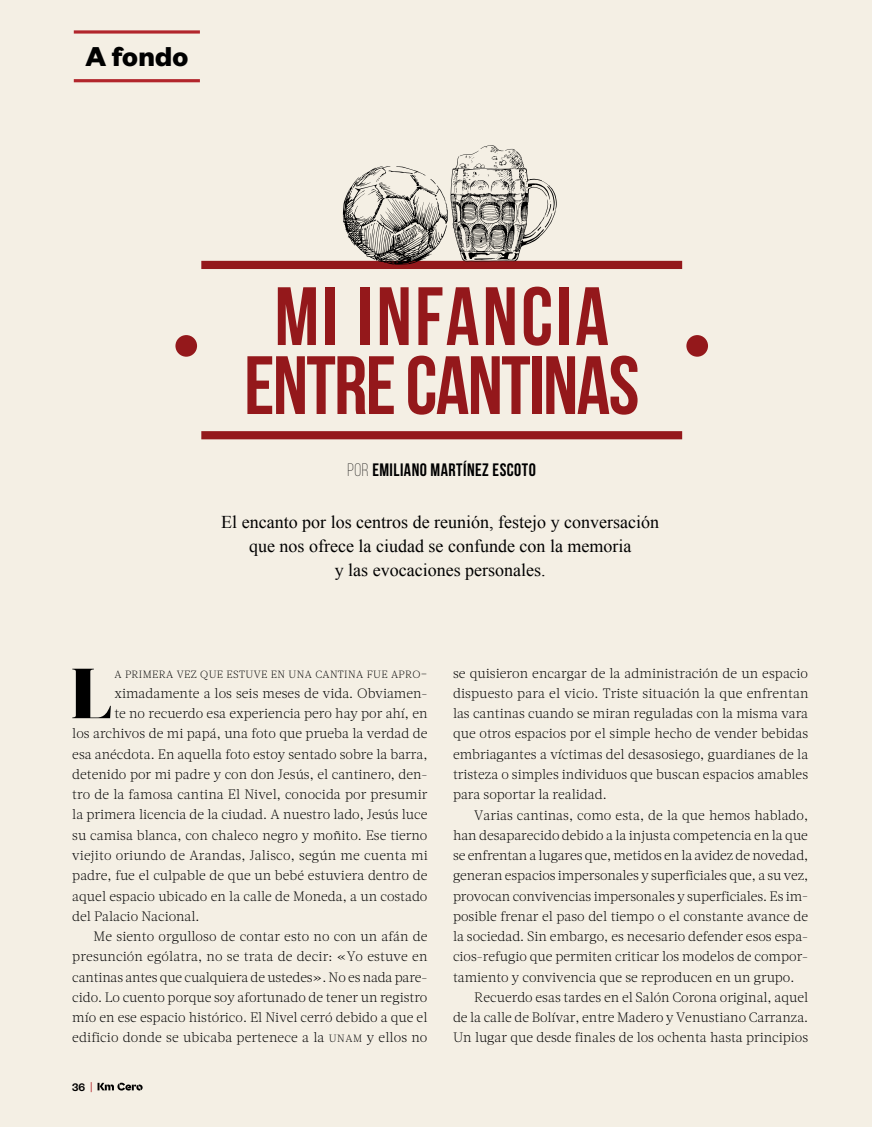
<style>
.page{position:relative;width:872px;height:1127px;background:#f4efe4}
.page>*{position:absolute;margin:0;border:0;box-sizing:border-box;transform-origin:0 0}
.t1{font:700 82.5px/69px "Bebas Neue";letter-spacing:-.02em;color:#94181b;text-align:center}
.t2{font:900 70.65px "Acta Display";color:#000}
.t3{font:700 30px "Founders Grotesk";letter-spacing:.01em;color:#000}
.t4{font:18px/24px "Times New Roman";color:#000;text-align:center}
.t5{font:700 18px "Bebas Neue";letter-spacing:.025em;color:#000}
.t6{font:300 13.65px/20.2px "Acta";color:#000;text-align:justify}
.t7{font:500 12px "Founders Grotesk";color:#000}
.t8{font:300 10.5px "Acta";letter-spacing:.03em;color:#000}
.s1{font-weight:300}
.s2{font-size:15px}
.s3{font-size:10.5px}
.s4{font-weight:300;font-size:13.5px;color:#b2262c}
</style>
<div class="page">
<svg style="left:97px;top:1082px;width:46px;height:8px"></svg>
<svg style="left:74px;top:30px;width:126px;height:4px"></svg>
<hr style="left:74px;top:79px;width:126px;height:3px;background:#b2262c">
<div style="left:201px;top:261px;width:481px;height:8px;background:#94181b"></div>
<div style="left:201px;top:431px;width:481px;height:8px;background:#94181b"></div>
<div style="left:175px;top:335px;width:22px;height:22px;background:#94181b;border-radius:50%"></div>
<div style="left:686px;top:335px;width:22px;height:22px;background:#94181b;border-radius:50%"></div>
<svg style="left:343px;top:145px;width:213px;height:120px"></svg>
<h3 class="t3" style="left:85px;top:37px;width:105px">A fondo</h3>
<h1 class="t1" style="left:244px;top:281px;width:397px">MI INFANCIA<br>ENTRE CANTINAS</h1>
<h3 class="t5" style="left:348px;top:460px;width:190px"><span class="s1">Por</span> EMILIANO MARTÍNEZ ESCOTO</h3>
<h3 class="t4" style="left:221px;top:510px;width:439px">El encanto por los centros de reunión, festejo y conversación que nos ofrece la ciudad se confunde con la memoria<br>y las evocaciones personales.</h3>
<h2 class="t2" style="left:71px;top:651px;width:42px">L</h2>
<p class="t8" style="left:114px;top:668px;width:314px">A PRIMERA VEZ QUE ESTUVE EN UNA CANTINA FUE APRO<span class="s2">-</span></p>
<p class="t6" style="left:114px;top:683px;width:314px">ximadamente a los seis meses de vida. Obviamen-</p>
<p class="t6" style="left:114px;top:703px;width:315px">te no recuerdo esa experiencia pero hay por ahí, en</p>
<p class="t6" style="left:72px;top:724px;width:357px">los archivos de mi papá, una foto que prueba la verdad de</p>
<p class="t6" style="left:72px;top:744px;width:357px">esa anécdota. En aquella foto estoy sentado sobre la barra,</p>
<p class="t6" style="left:72px;top:764px;width:357px">detenido por mi padre y con don Jesús, el cantinero, den-</p>
<p class="t6" style="left:72px;top:784px;width:357px">tro de la famosa cantina El Nivel, conocida por presumir</p>
<p class="t6" style="left:72px;top:805px;width:357px">la primera licencia de la ciudad. A nuestro lado, Jesús luce</p>
<p class="t6" style="left:72px;top:825px;width:357px">su camisa blanca, con chaleco negro y moñito. Ese tierno</p>
<p class="t6" style="left:72px;top:845px;width:357px">viejito oriundo de Arandas, Jalisco, según me cuenta mi</p>
<p class="t6" style="left:72px;top:865px;width:357px">padre, fue el culpable de que un bebé estuviera dentro de</p>
<p class="t6" style="left:72px;top:886px;width:357px">aquel espacio ubicado en la calle de Moneda, a un costado</p>
<p class="t6" style="left:72px;top:906px;width:129px">del Palacio Nacional.</p>
<p class="t6" style="left:94px;top:926px;width:335px">Me siento orgulloso de contar esto no con un afán de</p>
<p class="t6" style="left:72px;top:946px;width:356px">presunción ególatra, no se trata de decir: «Yo estuve en</p>
<p class="t6" style="left:72px;top:967px;width:357px">cantinas antes que cualquiera de ustedes». No es nada pare-</p>
<p class="t6" style="left:72px;top:987px;width:357px">cido. Lo cuento porque soy afortunado de tener un registro</p>
<p class="t6" style="left:72px;top:1007px;width:356px">mío en ese espacio histórico. El Nivel cerró debido a que el</p>
<p class="t6" style="left:72px;top:1027px;width:357px">edificio donde se ubicaba pertenece a la <span class="s3">UNAM</span> y ellos no</p>
<p class="t7" style="left:72px;top:1079px;width:22px">36 <span class="s4">|</span></p>
<p class="t6" style="left:453px;top:663px;width:357px">se quisieron encargar de la administración de un espacio dispuesto para el vicio. Triste situación la que enfrentan las cantinas cuando se miran reguladas con la misma vara que otros espacios por el simple hecho de vender bebidas embriagantes a víctimas del desasosiego, guardianes de la tristeza o simples individuos que buscan espacios amables para soportar la realidad.</p>
<p class="t6" style="left:453px;top:805px;width:357px;text-indent:21px">Varias cantinas, como esta, de la que hemos hablado, han desaparecido debido a la injusta competencia en la que se enfrentan a lugares que, metidos en la avidez de novedad, generan espacios impersonales y superficiales que, a su vez, provocan convivencias impersonales y superficiales. Es im&shy;posible frenar el paso del tiempo o el constante avance de la sociedad. Sin embargo, es necesario defender esos espa&shy;cios-refugio que permiten criticar los modelos de compor&shy;tamiento y convivencia que se reproducen en un grupo.</p>
<p class="t6" style="left:453px;top:987px;width:357px;text-indent:21px">Recuerdo esas tardes en el Salón Corona original, aquel de la calle de Bolívar, entre Madero y Venustiano Carranza.<br>Un lugar que desde finales de los ochenta hasta principios</p>
</div>
